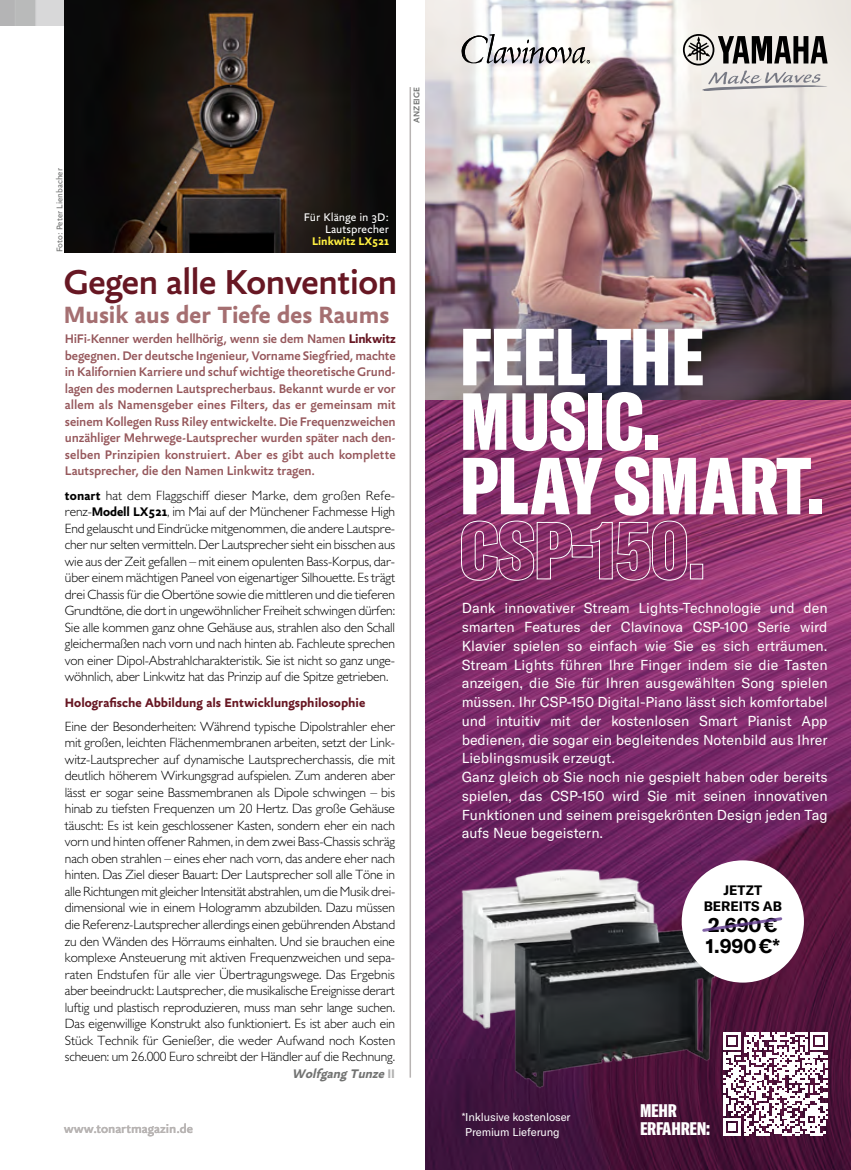
<style>
.page{position:relative;width:851px;height:1170px;background:#fff}
.page>*{position:absolute;margin:0;border:0;box-sizing:border-box;transform-origin:0 0}
.t1{font:900 extra-condensed 79.5px/64.5px "GT America Y";letter-spacing:-.01em;color:#fff}
.t2{font:500 37.5px "Yoga Sans OT";letter-spacing:-.02em;color:#671723}
.t3{font:700 25.5px "Yoga Sans OT";color:#a56f71}
.t4{font:700 19.5px/21px "GT America Y";color:#000}
.t5{font:900 extra-condensed 18px/18px "GT America Y";letter-spacing:-.01em;color:#fff}
.t6{font:14.25px/18.8px "GT America Y";color:#fff}
.t7{font:300 13.5px/16.5px "Gill Sans MT Pro";letter-spacing:-.01em;color:#000;text-align:justify}
.t8{font:500 13.5px/16.5px "Yoga Sans OT";letter-spacing:-.005em;color:#96585c;text-align:justify}
.t9{font:700 13.5px "Yoga Sans OT";color:#671723}
.t10{font:500 13.5px "Yoga Sans OT";color:#b8b4b3}
.t11{font:italic 700 13.5px "Yoga Sans OT";color:#727372}
.t12{font:700 13.5px/15.8px "GT America Y";color:#000;text-align:center}
.t13{font:12px/12px "Yoga Sans Pro";color:#fff;text-align:right}
.t14{font:700 12px "Yoga Sans OT";color:#fff041}
.t15{font:11.25px/14.2px "GT America Y";letter-spacing:-.01em;color:#fff}
.t16{font:9px "Yoga Sans Pro";color:#727372}
.t17{font:500 9px "Yoga Sans OT";letter-spacing:.01em;color:#727372}
.s1{font-weight:700;color:#671723}
.s2{font-family:"Yoga Sans OT";font-weight:700}
.s3{font-style:normal;color:#b2b2b1}
</style>
<div class="page">
<img style="left:0;top:0;width:64px;height:26px">
<img style="left:64px;top:0;width:331px;height:252px">
<img style="left:425px;top:400px;width:425px;height:769px">
<img style="left:425px;top:0;width:425px;height:278px">
<svg style="left:682px;top:34px;width:145px;height:57px"></svg>
<svg style="left:461px;top:34px;width:129px;height:29px"></svg>
<svg style="left:723px;top:1031px;width:104px;height:104px"></svg>
<img style="left:436px;top:857px;width:243px;height:183px">
<img style="left:479px;top:917px;width:258px;height:176px">
<div style="left:681px;top:860px;width:122px;height:122px;background:#fff;border-radius:50%"></div>
<svg style="left:702px;top:917px;width:81px;height:15px"></svg>
<img style="left:425px;top:278px;width:425px;height:122px">
<hr style="left:409px;top:87px;width:2px;height:990px;background:#b8b4b3">
<p class="t17" style="left:411px;top:123px;width:38px;rotate:-90deg">ANZEIGE</p>
<p class="t16" style="left:54px;top:252px;width:85px;rotate:-90deg">Foto: Peter Lienbacher</p>
<p class="t13" style="left:304px;top:211px;width:87px">Für Klänge in 3D:<br>Lautsprecher</p>
<p class="t14" style="left:312px;top:235px;width:78px">Linkwitz LX521</p>
<h2 class="t2" style="left:64px;top:262px;width:335px">Gegen alle Konvention</h2>
<h3 class="t3" style="left:64px;top:301px;width:327px">Musik aus der Tiefe des Raums</h3>
<p class="t8" style="left:65px;top:331px;width:332px">HiFi-Kenner werden hellhörig, wenn sie dem Namen <span class="s1">Linkwitz </span>begegnen. Der deutsche Ingenieur, Vorname Siegfried, machte in Kalifornien Karriere und schuf wichtige theoretische Grund&shy;lagen des modernen Lautsprecherbaus. Bekannt wurde er vor allem als Namensgeber eines Filters, das er gemeinsam mit seinem Kollegen Russ Riley entwickelte. Die Frequenzweichen unzähliger Mehrwege-Lautsprecher wurden später nach den&shy;selben Prinzipien konstruiert. Aber es gibt auch komplette Lautsprecher, die den Namen Linkwitz tragen.</p>
<p class="t7" style="left:65px;top:486px;width:332px"><span class="s2">tonart</span> hat dem Flaggschiff dieser Marke, dem großen Refe&shy;renz-<span class="s2">Modell LX521</span>, im Mai auf der Münchener Fachmesse High End gelauscht und Eindrücke mitgenommen, die andere Lautspre&shy;cher nur selten vermitteln. Der Lautsprecher sieht ein bisschen aus wie aus der Zeit gefallen – mit einem opulenten Bass-Korpus, dar&shy;über einem mächtigen Paneel von eigenartiger Silhouette. Es trägt drei Chassis für die Obertöne sowie die mittleren und die tieferen Grundtöne, die dort in ungewöhnlicher Freiheit schwingen dürfen:<br>Sie alle kommen ganz ohne Gehäuse aus, strahlen also den Schall gleichermaßen nach vorn und nach hinten ab. Fachleute sprechen von einer Dipol-Abstrahlcharakteristik. Sie ist nicht so ganz unge&shy;wöhnlich, aber Linkwitz hat das Prinzip auf die Spitze getrieben.</p>
<p class="t9" style="left:65px;top:695px;width:302px">Holografische Abbildung als Entwicklungsphilosophie</p>
<p class="t7" style="left:65px;top:717px;width:332px">Eine der Besonderheiten: Während typische Dipolstrahler eher mit großen, leichten Flächenmembranen arbeiten, setzt der Link&shy;witz-Lautsprecher auf dynamische Lautsprecherchassis, die mit deutlich höherem Wirkungsgrad aufspielen. Zum anderen aber lässt er sogar seine Bassmembranen als Dipole schwingen – bis hinab zu tiefsten Frequenzen um 20 Hertz. Das große Gehäuse täuscht: Es ist kein geschlossener Kasten, sondern eher ein nach vorn und hinten offener Rahmen, in dem zwei Bass-Chassis schräg nach oben strahlen – eines eher nach vorn, das andere eher nach hinten. Das Ziel dieser Bauart: Der Lautsprecher soll alle Töne in alle Richtungen mit gleicher Intensität abstrahlen, um die Musik drei&shy;dimensional wie in einem Hologramm abzubilden. Dazu müssen die Referenz-Lautsprecher allerdings einen gebührenden Abstand zu den Wänden des Hörraums einhalten. Und sie brauchen eine komplexe Ansteuerung mit aktiven Frequenzweichen und sepa&shy;raten Endstufen für alle vier Übertragungswege. Das Ergebnis aber beeindruckt: Lautsprecher, die musikalische Ereignisse derart luftig und plastisch reproduzieren, muss man sehr lange suchen.<br>Das eigenwillige Konstrukt also funktioniert. Es ist aber auch ein Stück Technik für Genießer, die weder Aufwand noch Kosten scheuen: um 26.000 Euro schreibt der Händler auf die Rechnung.</p>
<p class="t11" style="left:292px;top:1066px;width:105px">Wolfgang Tunze <span class="s3">I I</span></p>
<p class="t10" style="left:64px;top:1121px;width:131px">www.tonartmagazin.de</p>
<h1 class="t1" style="left:459px;top:324px;width:366px">FEEL THE<br>MUSIC.<br>PLAY SMART.<br>CSP-150.</h1>
<p class="t6" style="left:461px;top:598px;width:367px">Dank innovativer Stream Lights-Technologie und den smarten Features der Clavinova CSP-100 Serie wird Klavier spielen so einfach wie Sie es sich erträumen.<br>Stream Lights führen Ihre Finger indem sie die Tasten anzeigen, die Sie für Ihren ausgewählten Song spielen müssen. Ihr CSP-150 Digital-Piano lässt sich komfortabel und intuitiv mit der kostenlosen Smart Pianist App bedienen, die sogar ein begleitendes Notenbild aus Ihrer Lieblingsmusik erzeugt.<br>Ganz gleich ob Sie noch nie gespielt haben oder bereits spielen, das CSP-150 wird Sie mit seinen innovativen Funktionen und seinem preisgekrönten Design jeden Tag aufs Neue begeistern.</p>
<p class="t12" style="left:703px;top:881px;width:80px">JETZT<br>BEREITS AB</p>
<h3 class="t4" style="left:705px;top:913px;width:75px">2.690 €<br>1.990 €*</h3>
<p class="t15" style="left:465px;top:1110px;width:107px;text-indent:-4px">*Inklusive kostenloser<br>Premium Lieferung</p>
<h3 class="t5" style="left:640px;top:1101px;width:72px">MEHR<br>ERFAHREN:</h3>
</div>
